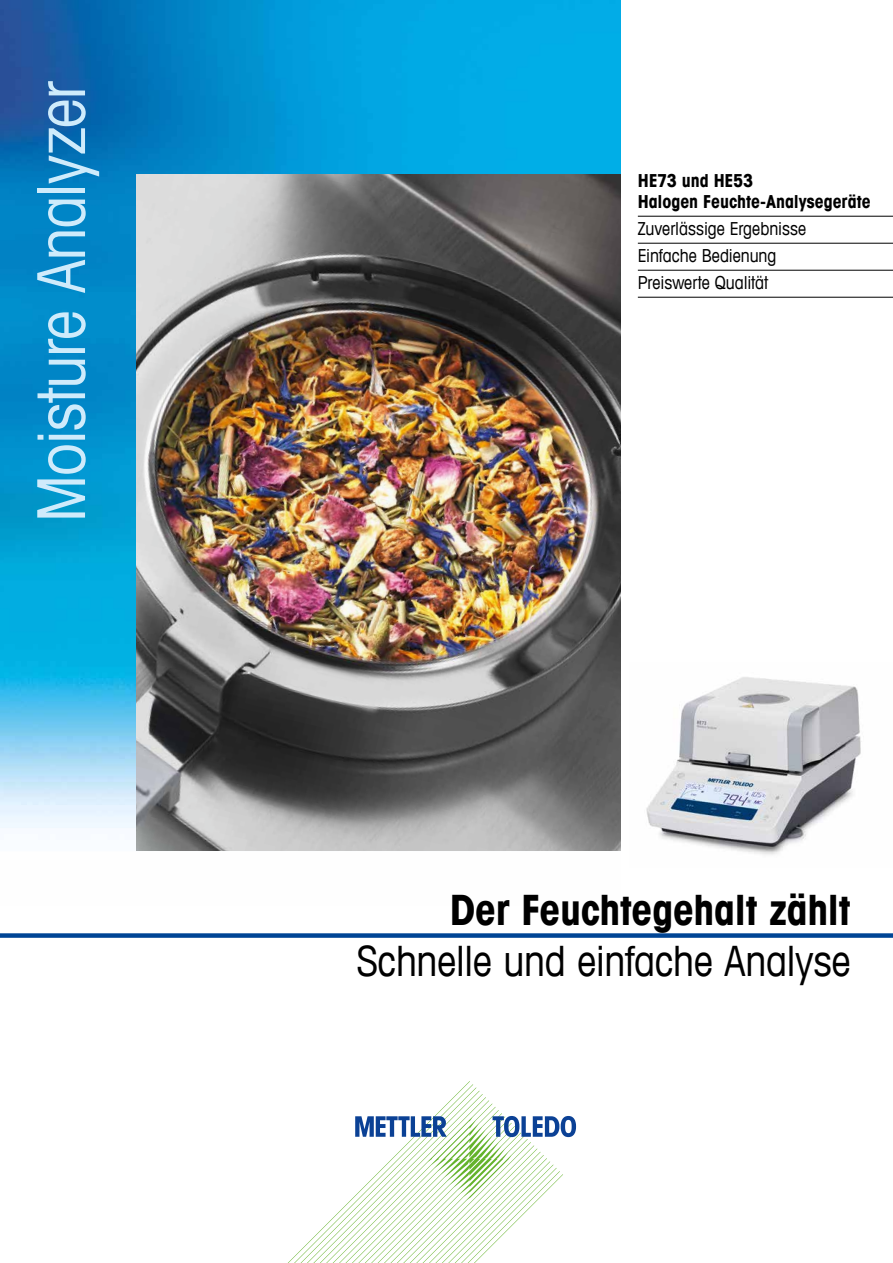
<style>
.page{position:relative;width:893px;height:1263px;background:#fff}
.page>*{position:absolute;margin:0;border:0;box-sizing:border-box;transform-origin:0 0}
.t1{font:condensed 66px "Avant Garde Com";letter-spacing:-.02em;color:#cfebfb}
.t2{font:condensed 42px "Avant Garde Com";letter-spacing:-.005em;color:#000}
.t3{font:700 condensed 42px "Avant Garde Com";letter-spacing:-.01em;color:#000}
.t4{font:condensed 18px/27px "Avant Garde Com";color:#000}
.t5{font:700 condensed 18px/21px "Avant Garde Com";letter-spacing:-.005em;color:#000}
</style>
<div class="page">
<img style="left:0;top:0;width:621px;height:851px">
<div style="left:0;top:933px;width:893px;height:5px;background:#004595"></div>
<svg style="left:288px;top:1081px;width:288px;height:182px"></svg>
<hr style="left:638px;top:216px;width:255px;height:1px;background:#000">
<hr style="left:638px;top:243px;width:255px;height:1px;background:#000">
<hr style="left:638px;top:270px;width:255px;height:1px;background:#000">
<hr style="left:638px;top:297px;width:255px;height:1px;background:#000">
<img style="left:136px;top:174px;width:485px;height:676px">
<img style="left:646px;top:677px;width:215px;height:178px">
<h1 class="t1" style="left:21px;top:522px;width:443px;rotate:-90deg">Moisture Analyzer</h1>
<p class="t5" style="left:638px;top:170px;width:234px">HE73 und HE53<br>Halogen Feuchte-Analysegeräte</p>
<p class="t4" style="left:638px;top:215px;width:170px">Zuverlässige Ergebnisse<br>Einfache Bedienung<br>Preiswerte Qualität</p>
<h2 class="t3" style="left:450px;top:883px;width:402px">Der Feuchtegehalt zählt</h2>
<h2 class="t2" style="left:357px;top:935px;width:495px">Schnelle und einfache Analyse</h2>
</div>
